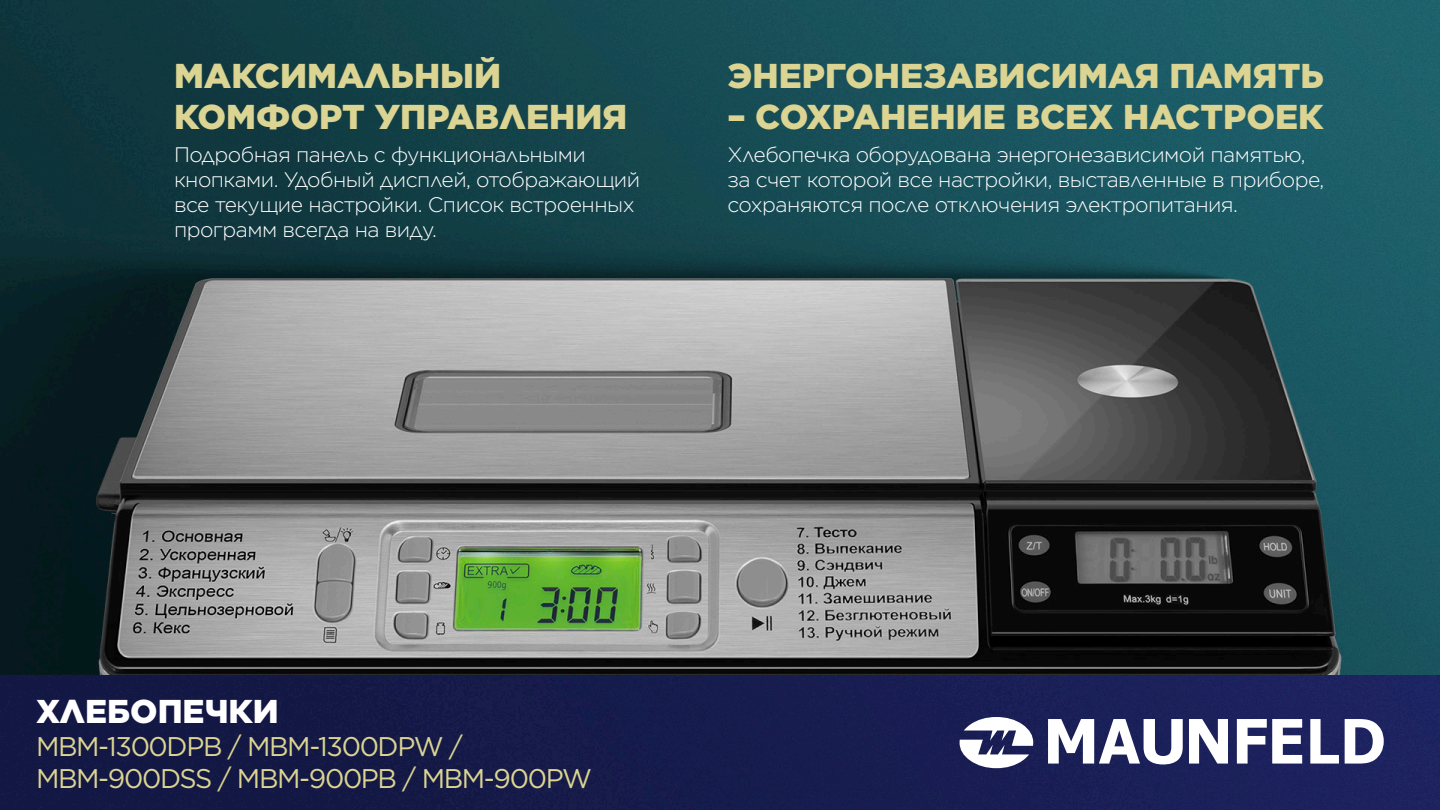
<style>
.page{position:relative;width:1440px;height:810px;background:#fff}
.page>*{position:absolute;margin:0;border:0;box-sizing:border-box;transform-origin:0 0}
.t1{font:900 34.5px/41.4px "Gotham";color:#dbd492}
.t2{font:900 33px "Gotham";color:#fff}
.t3{font:27px/32.4px "Gotham";letter-spacing:-.05em;color:#dbd492}
.t4{font:300 21px/25.2px "Gotham";letter-spacing:-.025em;color:#fff}
</style>
<div class="page">
<img style="left:0;top:0;width:1440px;height:810px">
<svg style="left:960px;top:717px;width:424px;height:51px"></svg>
<p class="t1" style="left:174px;top:54px;width:455px">МАКСИМАЛЬНЫЙ<br>КОМФОРТ УПРАВЛЕНИЯ</p>
<p class="t4" style="left:174px;top:141px;width:468px">Подробная панель с функциональными кнопками. Удобный дисплей, отображающий все текущие настройки. Список встроенных программ всегда на виду.</p>
<p class="t1" style="left:728px;top:54px;width:598px">ЭНЕРГОНЕЗАВИСИМАЯ ПАМЯТЬ</p>
<p class="t1" style="left:728px;top:96px;width:598px">– СОХРАНЕНИЕ ВСЕХ НАСТРОЕК</p>
<p class="t4" style="left:728px;top:141px;width:598px">Хлебопечка оборудована энергонезависимой памятью, за счет которой все настройки, выставленные в приборе, сохраняются после отключения электропитания.</p>
<p class="t2" style="left:36px;top:689px;width:244px">ХЛЕБОПЕЧКИ</p>
<p class="t3" style="left:36px;top:729px;width:558px">MBM-1300DPB / MBM-1300DPW /<br>MBM-900DSS / MBM-900PB / MBM-900PW</p>
</div>
